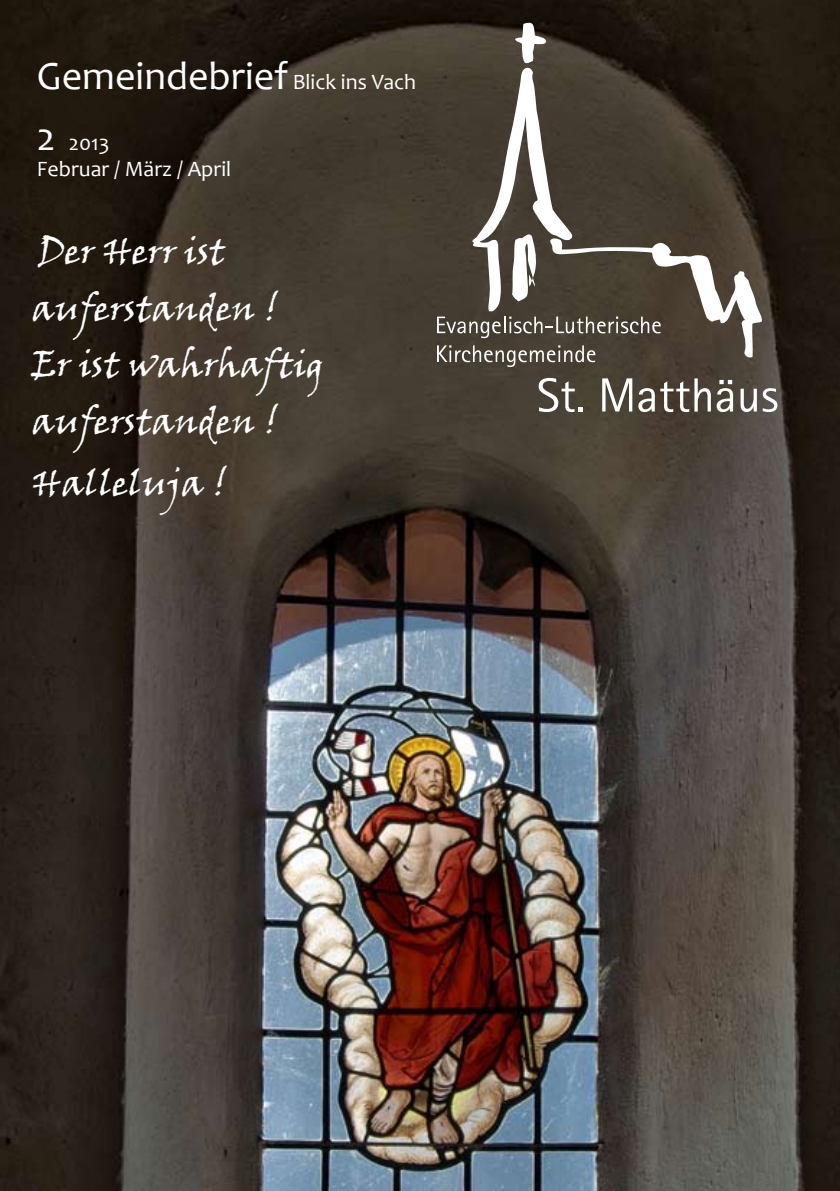
<style>
.page{position:relative;width:840px;height:1191px;background:#fff}
.page>*{position:absolute;margin:0;border:0;box-sizing:border-box;transform-origin:0 0}
.t1{font:40px "Candara";color:#fff}
.t2{font:36px/56.4px "Viner Hand ITC";color:#fff}
.t3{font:22px/26.4px "Candara";color:#fff}
.s1{font-size:22px}
.s2{font-size:40px}
</style>
<div class="page">
<img style="left:0;top:0;width:839px;height:1191px">
<svg style="left:470px;top:22px;width:292px;height:337px;fill:#463d31"></svg>
<svg style="left:437px;top:316px;width:223px;height:22px"></svg>
<svg style="left:437px;top:345px;width:158px;height:22px"></svg>
<svg style="left:538px;top:378px;width:45px;height:34px"></svg>
<svg style="left:602px;top:378px;width:30px;height:33px"></svg>
<svg style="left:638px;top:388px;width:16px;height:24px"></svg>
<svg style="left:660px;top:378px;width:50px;height:34px"></svg>
<svg style="left:716px;top:380px;width:16px;height:32px"></svg>
<svg style="left:740px;top:389px;width:16px;height:23px"></svg>
<svg style="left:762px;top:388px;width:15px;height:24px"></svg>
<p class="t1" style="left:37px;top:52px;width:380px">Gemeindebrief <span class="s1">Blick ins Vach</span></p>
<p class="t3" style="left:37px;top:129px;width:196px"><span class="s2">2</span> 2013<br>Februar / März / April</p>
<p class="t2" style="left:32px;top:222px;width:293px">Der Herr ist auferstanden !<br>Er ist wahrhaftig auferstanden !</p>
<p class="t2" style="left:32px;top:453px;width:196px">Halleluja !</p>
</div>
